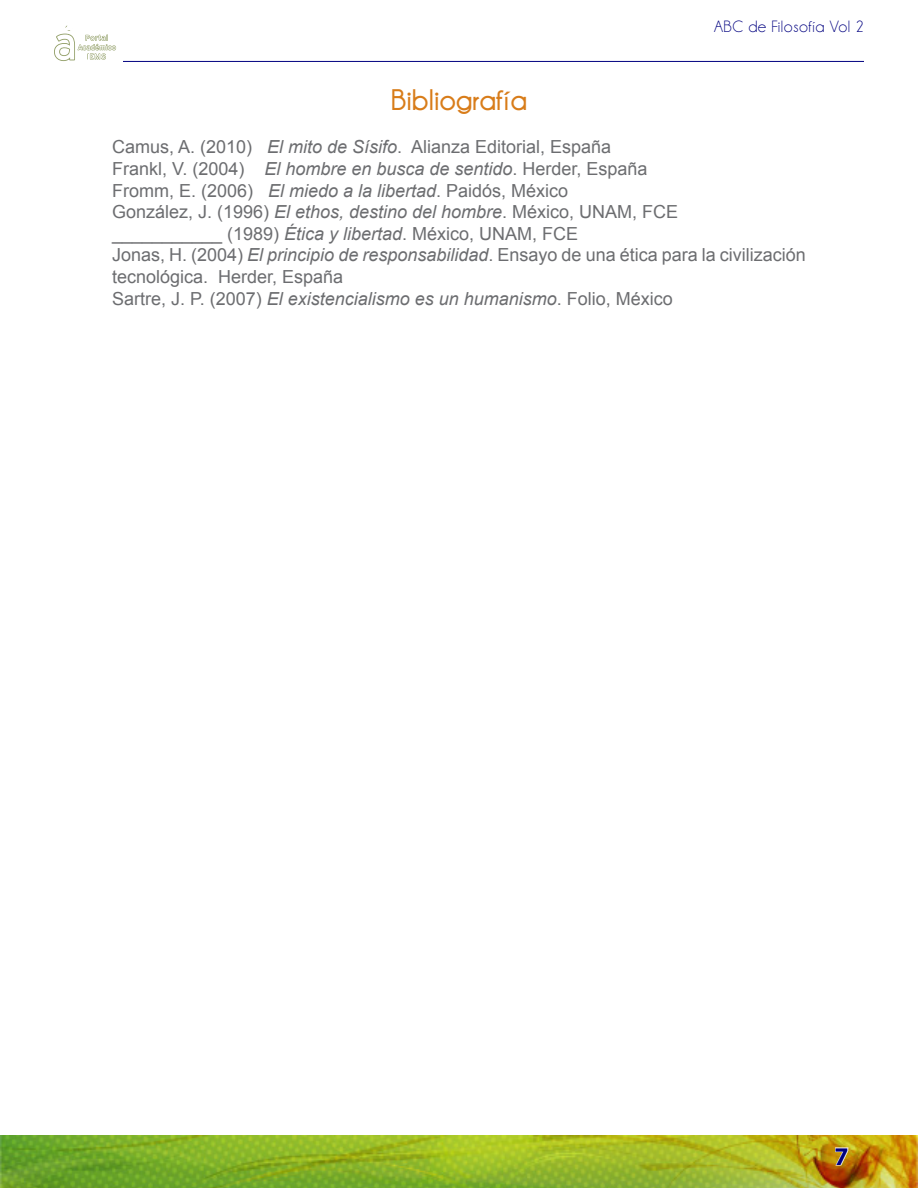
<style>
.page{position:relative;width:918px;height:1188px;background:#fff}
.page>*{position:absolute;margin:0;border:0;box-sizing:border-box;transform-origin:0 0}
.Título_DIANA{font:700 30px "Champagne&Limousines";color:#d87c19}
.t1{font:700 25.5px "Myriad Pro";color:#000080}
.t2{font:18px/21.6px "Arial";color:#6c6d70}
.t3{font:16.5px "Champagne&Limousines";letter-spacing:.03em;color:#000080}
.s1{font-style:italic}
</style>
<div class="page">
<img style="left:0;top:1135px;width:918px;height:53px">
<svg style="left:834px;top:1147px;width:15px;height:19px"></svg>
<svg style="left:54px;top:25px;width:62px;height:36px"></svg>
<hr style="left:123px;top:61px;width:741px;height:1px;background:#000080">
<p class="t3" style="left:714px;top:17px;width:151px">ABC de Filosofía Vol 2</p>
<p class="Título_DIANA" style="left:391px;top:83px;width:138px">Bibliografía</p>
<p class="t2" style="left:112px;top:136px;width:501px">Camus, A. (2010) <span class="s1">El mito de Sísifo</span>. Alianza Editorial, España</p>
<p class="t2" style="left:112px;top:158px;width:537px">Frankl, V. (2004) <span class="s1">El hombre en busca de sentido</span>. Herder, España</p>
<p class="t2" style="left:112px;top:180px;width:458px">Fromm, E. (2006) <span class="s1">El miedo a la libertad</span>. Paidós, México</p>
<p class="t2" style="left:112px;top:201px;width:568px">González, J. (1996) <span class="s1">El ethos, destino del hombre</span>. México, UNAM, FCE</p>
<p class="t2" style="left:112px;top:223px;width:468px">___________ (1989) <span class="s1">Ética y libertad</span>. México, UNAM, FCE</p>
<p class="t2" style="left:112px;top:244px;width:695px">Jonas, H. (2004) <span class="s1">El principio de responsabilidad</span>. Ensayo de una ética para la civilización tecnológica. Herder, España</p>
<p class="t2" style="left:112px;top:288px;width:562px">Sartre, J. P. (2007) <span class="s1">El existencialismo es un humanismo</span>. Folio, México</p>
<h2 class="t1" style="left:835px;top:1140px;width:16px">7</h2>
</div>
